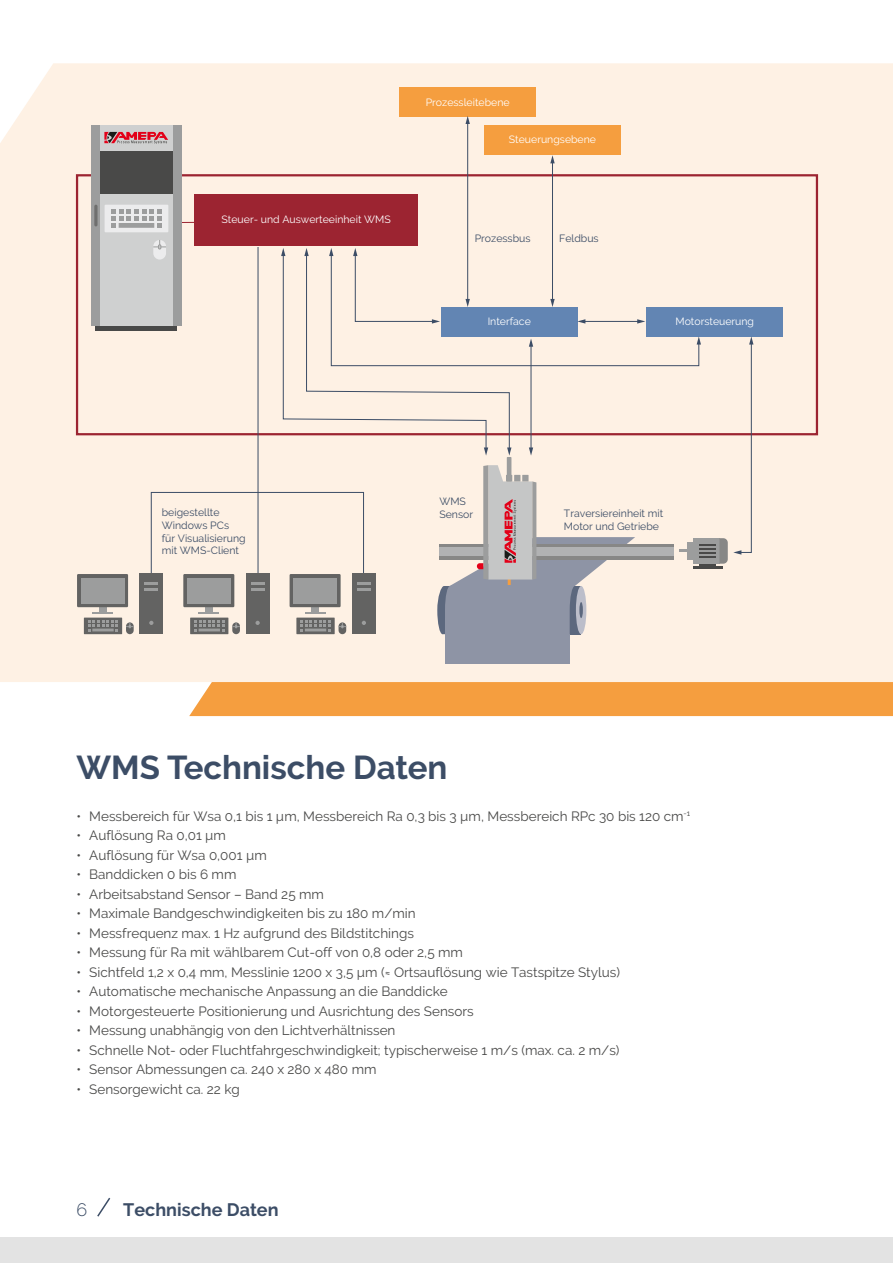
<style>
.page{position:relative;width:893px;height:1263px;background:#fff}
.page>*{position:absolute;margin:0;border:0;box-sizing:border-box;transform-origin:0 0}
.t1{font:700 33px "Raleway";color:#3c4d66}
.t2{font:700 18px "Raleway";color:#3c4d66}
.t3{font:300 18px "Raleway";color:#3c4d66}
.t4{font:13.5px "Raleway";color:#494948}
.t5{font:10.5px/12.6px "Raleway";color:#3c4d66}
.t6{font:10.5px "Raleway";color:#fff}
</style>
<div class="page">
<div style="left:0;top:63px;width:893px;height:619px;background:#fef1e4"></div>
<div style="left:0;top:1237px;width:893px;height:26px;background:#e3e3e3"></div>
<svg style="left:96px;top:325px;width:81px;height:6px"></svg>
<div style="left:76px;top:174px;width:742px;height:261px;border:2px solid #9c2431"></div>
<div style="left:151px;top:492px;width:213px;height:83px;border:1px solid #3c4d66"></div>
<hr style="left:258px;top:247px;width:1px;height:327px;background:#3c4d66">
<svg style="left:181px;top:222px;width:13px;height:1px"></svg>
<div style="left:194px;top:194px;width:224px;height:51px;background:#9c2431"></div>
<div style="left:92px;top:125px;width:89px;height:200px;background:#cfd0d0"></div>
<div style="left:646px;top:307px;width:137px;height:29px;background:#6285b3"></div>
<svg style="left:99px;top:607px;width:7px;height:5px"></svg>
<div style="left:77px;top:574px;width:51px;height:33px;background:linear-gradient(to right,#636362,#636362)"></div>
<div style="left:81px;top:578px;width:43px;height:25px;background:#9c9d9d"></div>
<hr style="left:92px;top:612px;width:21px;height:2px;background:#9c9d9d">
<div style="left:84px;top:618px;width:38px;height:16px;background:linear-gradient(to right,#636362,#636362)"></div>
<svg style="left:88px;top:620px;width:30px;height:11px"></svg>
<div style="left:126px;top:622px;width:8px;height:12px;background:#636362;border-radius:4px"></div>
<svg style="left:126px;top:622px;width:8px;height:6px"></svg>
<div style="left:139px;top:574px;width:24px;height:60px;background:#636362"></div>
<svg style="left:149px;top:621px;width:4px;height:4px"></svg>
<svg style="left:145px;top:582px;width:13px;height:8px"></svg>
<svg style="left:205px;top:607px;width:7px;height:5px"></svg>
<div style="left:183px;top:574px;width:51px;height:33px;background:#636362"></div>
<div style="left:187px;top:578px;width:44px;height:25px;background:#9c9d9d"></div>
<hr style="left:199px;top:612px;width:20px;height:2px;background:#9c9d9d">
<div style="left:190px;top:618px;width:38px;height:16px;background:linear-gradient(to right,#636362,#636362)"></div>
<svg style="left:194px;top:620px;width:31px;height:11px"></svg>
<div style="left:232px;top:622px;width:8px;height:12px;background:#636362;border-radius:4px"></div>
<svg style="left:232px;top:622px;width:8px;height:6px"></svg>
<div style="left:246px;top:574px;width:24px;height:60px;background:#636362"></div>
<svg style="left:255px;top:621px;width:5px;height:4px"></svg>
<svg style="left:251px;top:582px;width:13px;height:8px"></svg>
<div style="left:100px;top:151px;width:73px;height:43px;background:#494948"></div>
<div style="left:92px;top:125px;width:8px;height:200px;background:#9c9d9d"></div>
<div style="left:173px;top:125px;width:8px;height:200px;background:#9c9d9d"></div>
<div style="left:105px;top:205px;width:63px;height:27px;background:#ececed"></div>
<svg style="left:111px;top:209px;width:51px;height:19px"></svg>
<svg style="left:94px;top:205px;width:4px;height:21px"></svg>
<svg style="left:104px;top:132px;width:64px;height:12px"></svg>
<div style="left:153px;top:240px;width:13px;height:20px;background:#ececed;border-radius:6px"></div>
<svg style="left:153px;top:240px;width:13px;height:9px"></svg>
<div style="left:445px;top:618px;width:125px;height:45px;background:#8e94a5"></div>
<div style="left:484px;top:125px;width:137px;height:30px;background:#f59e3f"></div>
<div style="left:399px;top:87px;width:137px;height:30px;background:#f59e3f"></div>
<hr style="left:552px;top:162px;width:1px;height:138px;background:#3c4d66">
<svg style="left:550px;top:155px;width:5px;height:8px"></svg>
<hr style="left:467px;top:122px;width:1px;height:178px;background:#3c4d66">
<svg style="left:465px;top:116px;width:5px;height:8px"></svg>
<svg style="left:281px;top:248px;width:472px;height:386px;background:#e7ddd6"></svg>
<svg style="left:97px;top:1197px;width:14px;height:20px"></svg>
<div style="left:189px;top:682px;width:704px;height:34px;background:#f59e3f"></div>
<p class="t6" style="left:426px;top:96px;width:85px">Prozessleitebene</p>
<p class="t6" style="left:222px;top:213px;width:171px">Steuer- und Auswerteeinheit WMS</p>
<p class="t6" style="left:509px;top:134px;width:89px">Steuerungsebene</p>
<p class="t5" style="left:475px;top:232px;width:57px">Prozessbus</p>
<p class="t5" style="left:559px;top:232px;width:41px">Feldbus</p>
<p class="t6" style="left:488px;top:315px;width:45px">Interface</p>
<p class="t6" style="left:675px;top:315px;width:80px">Motorsteuerung</p>
<p class="t5" style="left:162px;top:506px;width:85px">beigestellte<br>Windows PCs<br>für Visualisierung mit WMS-Client</p>
<p class="t5" style="left:439px;top:495px;width:35px">WMS<br>Sensor</p>
<p class="t5" style="left:564px;top:507px;width:101px">Traversiereinheit mit<br>Motor und Getriebe</p>
<h1 class="t1" style="left:77px;top:749px;width:372px">WMS Technische Daten</h1>
<p class="t4" style="left:77px;top:808px;width:615px">• Messbereich für Wsa 0,1 bis 1 µm, Messbereich Ra 0,3 bis 3 µm, Messbereich RPc 30 bis 120 cm<sup>-1</sup></p>
<p class="t4" style="left:77px;top:827px;width:151px">• Auflösung Ra 0,01 µm</p>
<p class="t4" style="left:77px;top:847px;width:192px">• Auflösung für Wsa 0,001 µm</p>
<p class="t4" style="left:77px;top:866px;width:161px">• Banddicken 0 bis 6 mm</p>
<p class="t4" style="left:77px;top:886px;width:249px">• Arbeitsabstand Sensor – Band 25 mm</p>
<p class="t4" style="left:77px;top:905px;width:341px">• Maximale Bandgeschwindigkeiten bis zu 180 m/min</p>
<p class="t4" style="left:77px;top:925px;width:339px">• Messfrequenz max. 1 Hz aufgrund des Bildstitchings</p>
<p class="t4" style="left:77px;top:944px;width:388px">• Messung für Ra mit wählbarem Cut-off von 0,8 oder 2,5 mm</p>
<p class="t4" style="left:77px;top:964px;width:545px">• Sichtfeld 1,2 х 0,4 mm, Messlinie 1200 х 3,5 µm (≈ Ortsauflösung wie Tastspitze Stylus)</p>
<p class="t4" style="left:77px;top:983px;width:373px">• Automatische mechanische Anpassung an die Banddicke</p>
<p class="t4" style="left:77px;top:1003px;width:399px">• Motorgesteuerte Positionierung und Ausrichtung des Sensors</p>
<p class="t4" style="left:77px;top:1022px;width:320px">• Messung unabhängig von den Lichtverhältnissen</p>
<p class="t4" style="left:77px;top:1042px;width:545px">• Schnelle Not- oder Fluchtfahrgeschwindigkeit; typischerweise 1 m/s (max. ca. 2 m/s)</p>
<p class="t4" style="left:77px;top:1061px;width:301px">• Sensor Abmessungen ca. 240 х 280 х 480 mm</p>
<p class="t4" style="left:77px;top:1081px;width:165px">• Sensorgewicht ca. 22 kg</p>
<h2 class="t3" style="left:77px;top:1199px;width:12px">6</h2>
<h2 class="t2" style="left:123px;top:1199px;width:157px">Technische Daten</h2>
</div>
